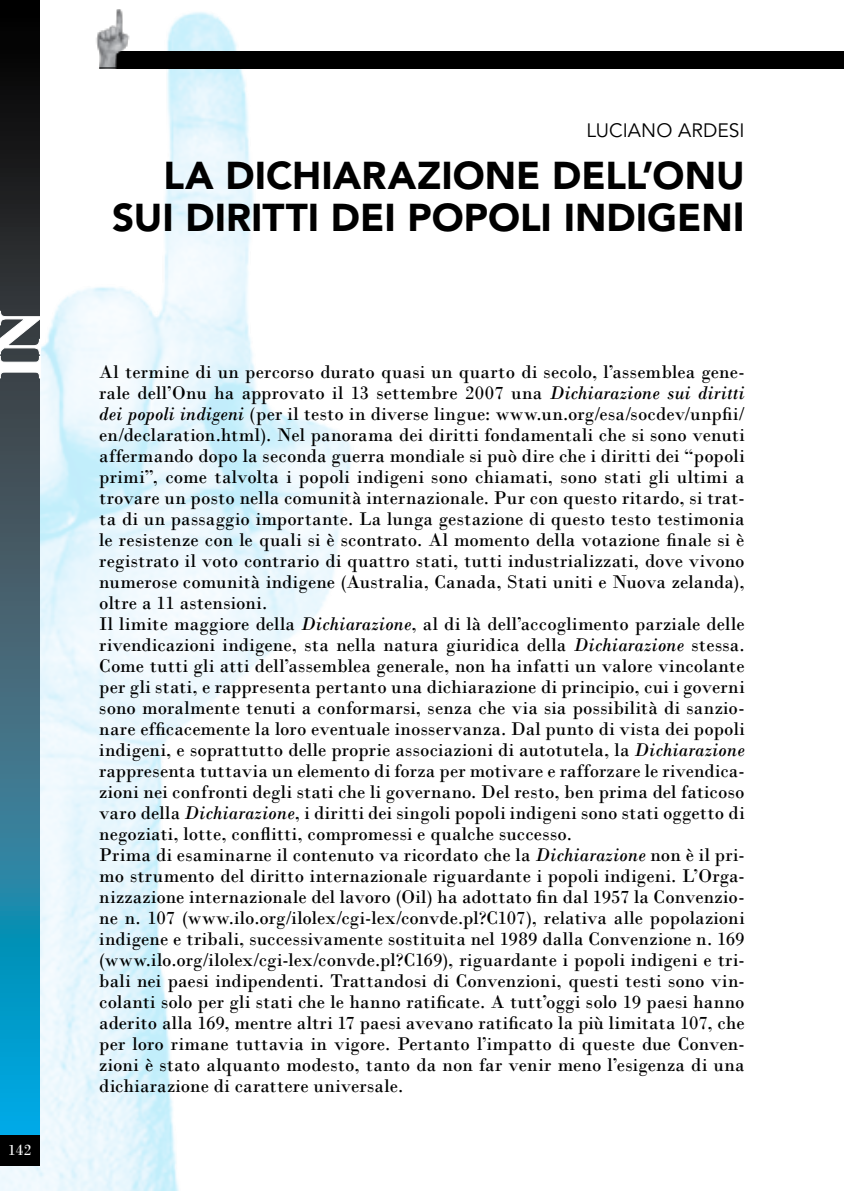
<style>
.page{position:relative;width:844px;height:1191px;background:#fff}
.page>*{position:absolute;margin:0;border:0;box-sizing:border-box;transform-origin:0 0}
.t1{font:900 38.5px/42px "Avenir";color:#000;text-align:right}
.t2{font:19.25px/21px "Bodoni";letter-spacing:.01em;color:#000}
.t3{font:19.25px "Avenir";letter-spacing:.005em;color:#000}
.t4{font:15.75px "Bodoni";color:#fff}
.s1{font-size:40.25px}
.s2{font-style:italic}
</style>
<div class="page">
<img style="left:0;top:12px;width:844px;height:1179px">
<svg style="left:0;top:0;width:40px;height:1135px;background:#265b6e"></svg>
<div style="left:115px;top:51px;width:728px;height:17px;background:#000"></div>
<img style="left:91px;top:9px;width:50px;height:59px">
<div style="left:0;top:1135px;width:40px;height:31px;background:#000"></div>
<hr style="left:99px;top:67px;width:102px;height:1px;background:#000">
<svg style="left:0;top:310px;width:42px;height:69px"></svg>
<p class="t4" style="left:8px;top:1140px;width:25px">142</p>
<p class="t3" style="left:586px;top:119px;width:160px">LUCIANO ARDESI</p>
<h1 class="t1" style="left:112px;top:154px;width:633px">LA DICHIARAZIONE DELL’ONU<br>SUI DIRITTI DEI POPOLI INDIGEN<span class="s1">I</span></h1>
<p class="t2" style="left:99px;top:361px;width:646px">Al termine di un percorso durato quasi un quarto di secolo, l’assemblea gene&shy;rale dell’Onu ha approvato il 13 settembre 2007 una <span class="s2">Dichiarazione sui diritti dei popoli indigeni</span> (per il testo in diverse lingue: www.un.org/esa/socdev/unpfii/ en/declaration.html). Nel panorama dei diritti fondamentali che si sono venuti affermando dopo la seconda guerra mondiale si può dire che i diritti dei “popoli primi”, come talvolta i popoli indigeni sono chiamati, sono stati gli ultimi a trovare un posto nella comunità internazionale. Pur con questo ritardo, si trat&shy;ta di un passaggio importante. La lunga gestazione di questo testo testimonia le resistenze con le quali si è scontrato. Al momento della votazione finale si è registrato il voto contrario di quattro stati, tutti industrializzati, dove vivono numerose comunità indigene (Australia, Canada, Stati uniti e Nuova zelanda), oltre a 11 astensioni.<br>Il limite maggiore della <span class="s2">Dichiarazione</span>, al di là dell’accoglimento parziale delle rivendicazioni indigene, sta nella natura giuridica della <span class="s2">Dichiarazione</span> stessa.<br>Come tutti gli atti dell’assemblea generale, non ha infatti un valore vincolante per gli stati, e rappresenta pertanto una dichiarazione di principio, cui i governi sono moralmente tenuti a conformarsi, senza che via sia possibilità di sanzio&shy;nare efficacemente la loro eventuale inosservanza. Dal punto di vista dei popoli indigeni, e soprattutto delle proprie associazioni di autotutela, la <span class="s2">Dichiarazione </span>rappresenta tuttavia un elemento di forza per motivare e rafforzare le rivendica&shy;zioni nei confronti degli stati che li governano. Del resto, ben prima del faticoso varo della <span class="s2">Dichiarazione</span>, i diritti dei singoli popoli indigeni sono stati oggetto di negoziati, lotte, conflitti, compromessi e qualche successo.<br>Prima di esaminarne il contenuto va ricordato che la <span class="s2">Dichiarazione</span> non è il pri&shy;mo strumento del diritto internazionale riguardante i popoli indigeni. L’Orga&shy;nizzazione internazionale del lavoro (Oil) ha adottato fin dal 1957 la Convenzio&shy;ne n. 107 (www.ilo.org/ilolex/cgi-lex/convde.pl?C107), relativa alle popolazioni indigene e tribali, successivamente sostituita nel 1989 dalla Convenzione n. 169 (www.ilo.org/ilolex/cgi-lex/convde.pl?C169), riguardante i popoli indigeni e tri&shy;bali nei paesi indipendenti. Trattandosi di Convenzioni, questi testi sono vin&shy;colanti solo per gli stati che le hanno ratificate. A tutt’oggi solo 19 paesi hanno aderito alla 169, mentre altri 17 paesi avevano ratificato la più limitata 107, che per loro rimane tuttavia in vigore. Pertanto l’impatto di queste due Conven&shy;zioni è stato alquanto modesto, tanto da non far venir meno l’esigenza di una dichiarazione di carattere universale.</p>
</div>
